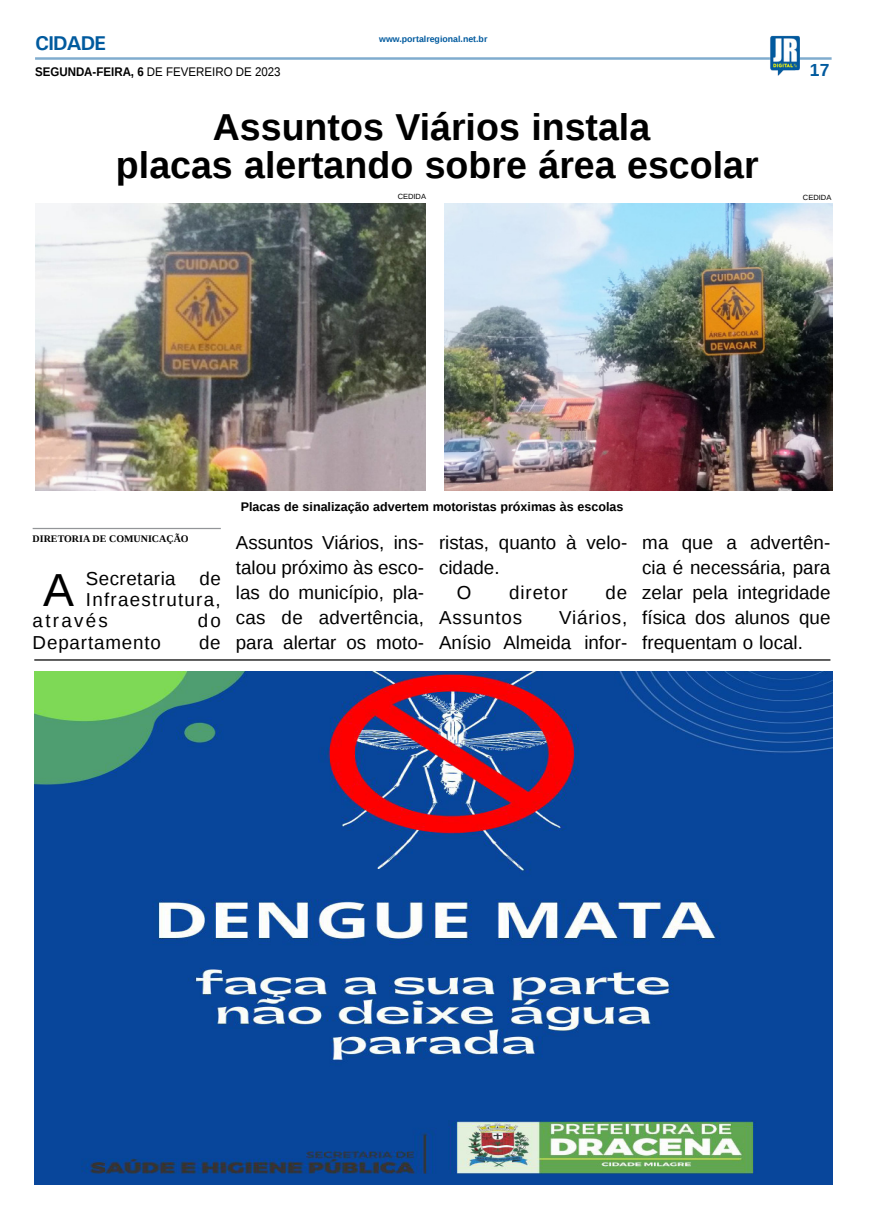
<style>
.page{position:relative;width:869px;height:1223px;background:#fff}
.page>*{position:absolute;margin:0;border:0;box-sizing:border-box;transform-origin:0 0}
.MATÉRIA{font:46.38px "Liberation Sans";color:#000}
.TÍTULO{font:700 37.5px "Liberation Sans";color:#000}
.TITULO_PG{font:700 20px "Univers";letter-spacing:-.04em;color:#005a9e}
.MATÉRIA-2{font:18.75px/24.9px "Liberation Sans";color:#000;text-align:justify}
.MATÉRIA-3{font:18.75px "Liberation Sans";letter-spacing:.045em;color:#000}
.MATÉRIA-4{font:18.75px "Liberation Sans";letter-spacing:.07em;color:#000}
.MATÉRIA-5{font:18.75px "Liberation Sans";letter-spacing:.025em;color:#000}
.MATÉRIA-6{font:18.75px "Liberation Sans";letter-spacing:.12em;color:#000}
.TÍTULO-2{font:700 17.5px "Liberation Sans";color:#005a9e}
.LEGENDA{font:700 12.5px "Liberation Sans";color:#000}
.t1{font:12.5px "Liberation Sans";color:#000;scale:.92 1}
.CRÉDITO_NOME{font:700 10px "Liberation Serif";color:#000}
.DATA_PG{font:700 8.75px "Liberation Sans";color:#005a9e}
.CRÉDITO_FOTO{font:7.5px "Liberation Sans";color:#000}
.s1{font-weight:700}
</style>
<div class="page">
<hr style="left:35px;top:57px;width:796px;height:3px;background:#005a9e">
<img style="left:769px;top:36px;width:30px;height:40px">
<img style="left:34px;top:671px;width:797px;height:513px">
<hr style="left:34px;top:659px;width:796px;height:1px;background:#000">
<img style="left:35px;top:203px;width:390px;height:288px">
<img style="left:444px;top:203px;width:387px;height:288px">
<hr style="left:33px;top:528px;width:188px;height:1px;background:#939598">
<p class="TITULO_PG" style="left:35px;top:31px;width:72px">CIDADE</p>
<p class="t1" style="left:35px;top:65px;width:268px"><span class="s1">SEGUNDA-FEIRA, 6</span> DE FEVEREIRO DE 2023</p>
<p class="DATA_PG" style="left:379px;top:33px;width:110px">www.portalregional.net.br</p>
<p class="TÍTULO" style="left:213px;top:101px;width:438px">Assuntos Viários instala</p>
<p class="TÍTULO" style="left:116px;top:139px;width:643px">placas alertando sobre área escolar</p>
<p class="TÍTULO-2" style="left:809px;top:58px;width:21px">17</p>
<p class="CRÉDITO_FOTO" style="left:397px;top:192px;width:30px">CEDIDA</p>
<p class="CRÉDITO_FOTO" style="left:802px;top:193px;width:30px">CEDIDA</p>
<p class="CRÉDITO_NOME" style="left:33px;top:532px;width:157px">DIRETORIA DE COMUNICAÇÃO</p>
<p class="MATÉRIA" style="left:43px;top:564px;width:32px">A</p>
<p class="MATÉRIA-5" style="left:86px;top:567px;width:91px">Secretaria</p>
<p class="MATÉRIA-2" style="left:199px;top:566px;width:23px">de</p>
<p class="MATÉRIA-4" style="left:86px;top:589px;width:136px">Infraestrutura,</p>
<p class="MATÉRIA-6" style="left:33px;top:610px;width:77px">através</p>
<p class="MATÉRIA-2" style="left:197px;top:609px;width:25px">do</p>
<p class="MATÉRIA-3" style="left:33px;top:631px;width:130px">Departamento</p>
<p class="MATÉRIA-2" style="left:199px;top:630px;width:23px">de</p>
<p class="LEGENDA" style="left:240px;top:498px;width:384px">Placas de sinalização advertem motoristas próximas às escolas</p>
<p class="MATÉRIA-2" style="left:236px;top:531px;width:190px">Assuntos Viários, ins&shy;talou próximo às esco&shy;las do município, pla&shy;cas de advertência, para alertar os moto-</p>
<p class="MATÉRIA-2" style="left:439px;top:531px;width:189px">ristas, quanto à velo&shy;cidade.</p>
<p class="MATÉRIA-2" style="left:456px;top:580px;width:16px">O</p>
<p class="MATÉRIA-3" style="left:509px;top:581px;width:60px">diretor</p>
<p class="MATÉRIA-2" style="left:605px;top:580px;width:23px">de</p>
<p class="MATÉRIA-3" style="left:439px;top:606px;width:85px">Assuntos</p>
<p class="MATÉRIA-2" style="left:439px;top:605px;width:190px;text-align:right">Viários,<br>Anísio Almeida infor-</p>
<p class="MATÉRIA-2" style="left:642px;top:531px;width:189px">ma que a advertên&shy;cia é necessária, para zelar pela integridade física dos alunos que frequentam o local.</p>
</div>
